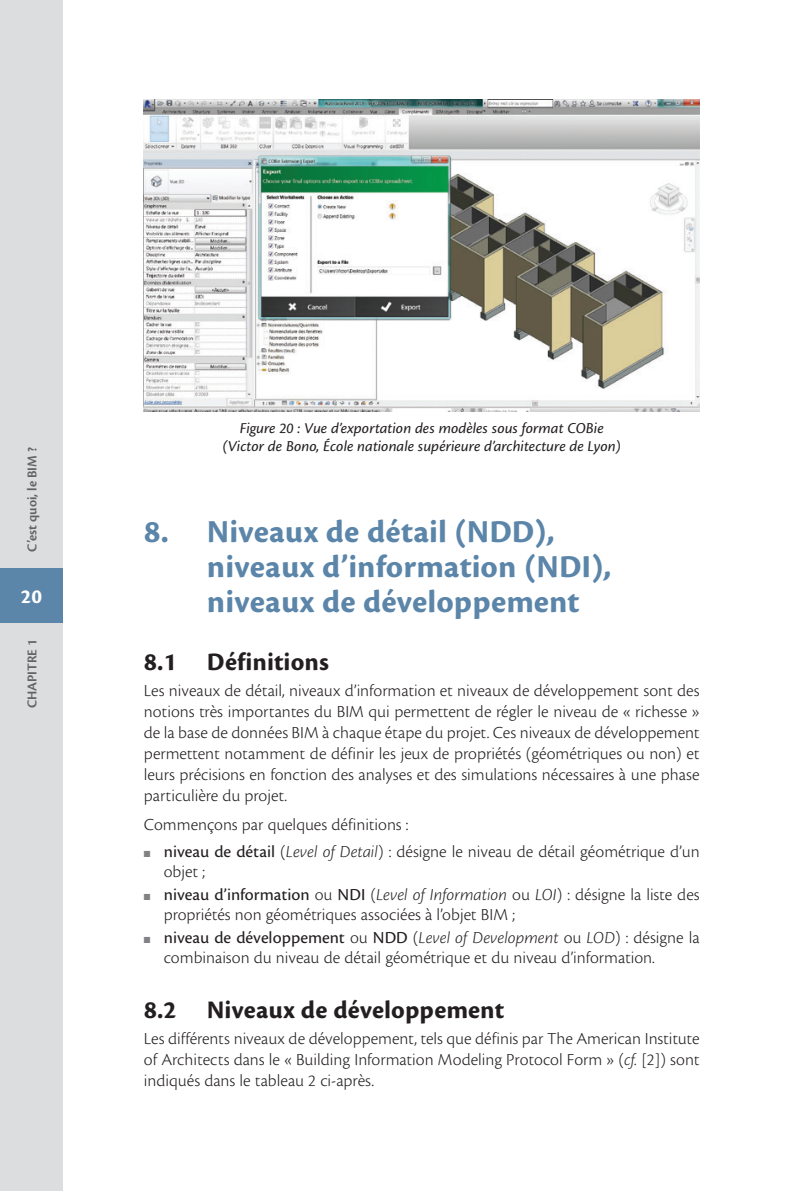
<style>
.page{position:relative;width:794px;height:1191px;background:#fff}
.page>*{position:absolute;margin:0;border:0;box-sizing:border-box;transform-origin:0 0}
.t1{font:33.25px/35px "Cronos Pro Bold Capt";letter-spacing:.005em;color:#5b85a9}
.t2{font:26.25px "Cronos Pro Bold Capt";letter-spacing:.005em;color:#231f20}
.t3{font:21px "Cronos Pro Bold Capt";color:#fff}
._00-Texte_courant{font:17.5px/21px "Cronos Pro Lt Capt";color:#231f20}
.t4{font:15.75px/17.5px "Cronos Pro Capt It";color:#231f20;text-align:center}
.t5{font:600 14px "Cronos Pro";color:#636366}
.s1{color:#808285}
.s2{font-family:"Cronos Pro Capt"}
.s3{font-family:"Cronos Pro Lt Capt It"}
</style>
<div class="page">
<div style="left:0;top:0;width:63px;height:1191px;background:#dcdddf"></div>
<div style="left:0;top:568px;width:63px;height:54px;background:#5b85a9"></div>
<img style="left:144px;top:100px;width:555px;height:311px">
<p class="t5" style="left:24px;top:552px;width:106px;rotate:-90deg">C’est quoi, le BIM ?</p>
<p class="t3" style="left:21px;top:585px;width:23px">20</p>
<p class="t5" style="left:24px;top:708px;width:70px;rotate:-90deg">CHAPITRE 1</p>
<p class="t4" style="left:223px;top:419px;width:400px">Figure 20 : Vue d’exportation des modèles sous format COBie (Victor de Bono, École nationale supérieure d’architecture de Lyon)</p>
<p class="t1" style="left:207px;top:515px;width:406px;text-indent:-63px">8. Niveaux de détail (NDD), niveaux d’information (NDI), niveaux de développement</p>
<p class="t2" style="left:144px;top:647px;width:187px">8.1 Définitions</p>
<p class="_00-Texte_courant" style="left:144px;top:680px;width:557px;text-align:justify">Les niveaux de détail, niveaux d’information et niveaux de développement sont des notions très importantes du BIM qui permettent de régler le niveau de « richesse » de la base de données BIM à chaque étape du projet. Ces niveaux de développement permettent notamment de définir les jeux de propriétés (géométriques ou non) et leurs précisions en fonction des analyses et des simulations nécessaires à une phase particulière du projet.</p>
<p class="_00-Texte_courant" style="left:144px;top:813px;width:266px">Commençons par quelques définitions :</p>
<p class="_00-Texte_courant" style="left:164px;top:841px;width:537px;line-height:20.1px;text-indent:-20px"><span class="s1">■</span> <span class="s2">niveau de détail</span> (<span class="s3">Level of Detail</span>) : désigne le niveau de détail géométrique d’un objet ;</p>
<p class="_00-Texte_courant" style="left:164px;top:884px;width:537px;line-height:20.1px;text-indent:-20px"><span class="s1">■</span> <span class="s2">niveau d’information</span> ou <span class="s2">NDI</span> (<span class="s3">Level of Information</span> ou <span class="s3">LOI</span>) : désigne la liste des propriétés non géométriques associées à l’objet BIM ;</p>
<p class="_00-Texte_courant" style="left:164px;top:927px;width:537px;line-height:20.1px;text-indent:-20px"><span class="s1">■</span> <span class="s2">niveau de développement</span> ou <span class="s2">NDD</span> (<span class="s3">Level of Development</span> ou <span class="s3">LOD</span>) : désigne la combinaison du niveau de détail géométrique et du niveau d’information.</p>
<p class="t2" style="left:144px;top:995px;width:362px">8.2 Niveaux de développement</p>
<p class="_00-Texte_courant" style="left:144px;top:1028px;width:557px;text-align:justify">Les différents niveaux de développement, tels que définis par The American Institute of Architects dans le « Building Information Modeling Protocol Form » (<span class="s3">cf.</span> [2]) sont indiqués dans le tableau 2 ci-après.</p>
</div>
